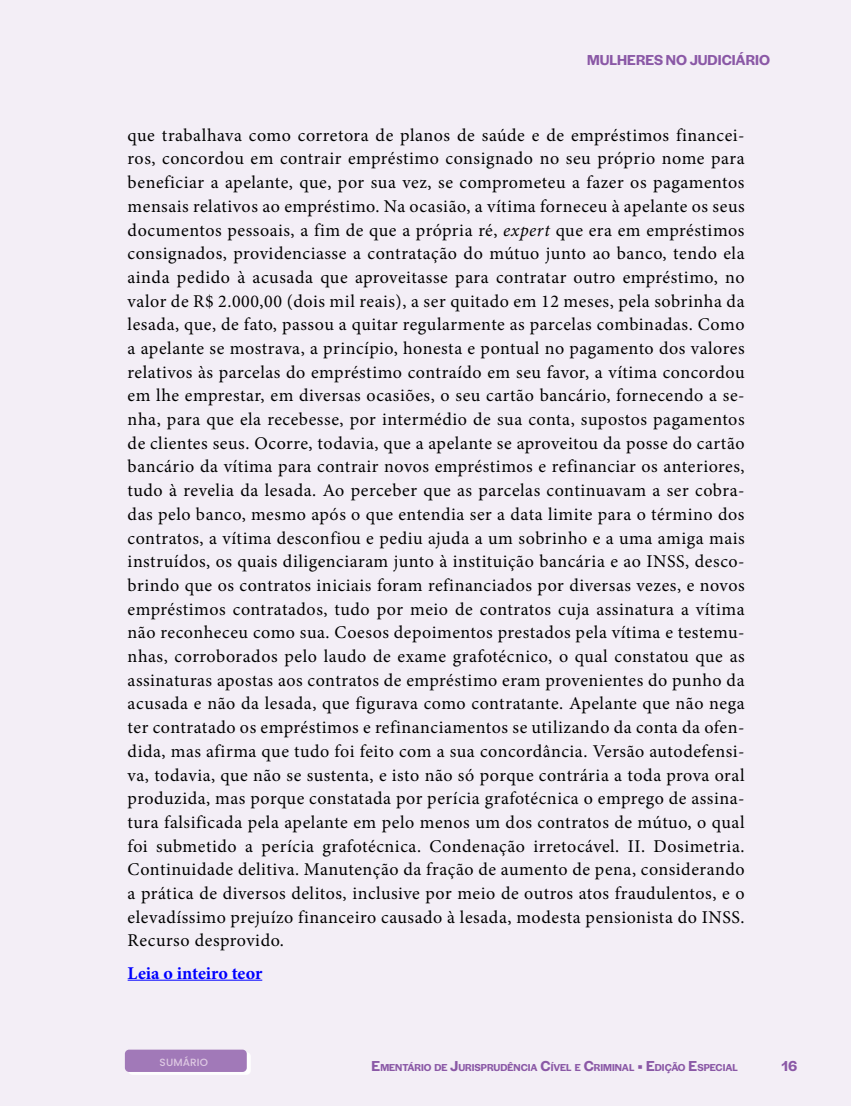
<style>
.page{position:relative;width:851px;height:1106px;background:#fff}
.page>*{position:absolute;margin:0;border:0;box-sizing:border-box;transform-origin:0 0}
.t1{font:18px/23.7px "Minion Pro";letter-spacing:.03em;color:#000;text-align:justify}
.t2{font:700 18px "Minion Pro";letter-spacing:-.005em;color:#00f}
.t3{font:600 15px "Halyard Display";color:#8a58a6}
.t4{font:600 15px "Halyard Display";color:#8a58a6}
.t5{font:600 10.5px "Halyard Display";color:#8a58a6}
.t6{font:500 10.5px "Poppins";letter-spacing:.01em;color:#dec9e3}
.s1{font-style:italic}
.s2{font-size:15px}
</style>
<div class="page">
<div style="left:1px;top:0;width:849px;height:1106px;background:#f3eef6"></div>
<div style="left:128px;top:1052px;width:122px;height:22px;background:linear-gradient(to right,#fefefe,#fefefe)"></div>
<div style="left:125px;top:1049px;width:122px;height:22px;background:#a179b8;border-radius:4px"></div>
<hr style="left:128px;top:979px;width:134px;height:1px;background:#00f">
<p class="t3" style="left:587px;top:50px;width:184px">MULHERES NO JUDICIÁRIO</p>
<p class="t1" style="left:128px;top:123px;width:618px">que trabalhava como corretora de planos de saúde e de empréstimos financei&shy;ros, concordou em contrair empréstimo consignado no seu próprio nome para beneficiar a apelante, que, por sua vez, se comprometeu a fazer os pagamentos mensais relativos ao empréstimo. Na ocasião, a vítima forneceu à apelante os seus documentos pessoais, a fim de que a própria ré, <span class="s1">expert</span> que era em empréstimos consignados, providenciasse a contratação do mútuo junto ao banco, tendo ela ainda pedido à acusada que aproveitasse para contratar outro empréstimo, no valor de R$ 2.000,00 (dois mil reais), a ser quitado em 12 meses, pela sobrinha da lesada, que, de fato, passou a quitar regularmente as parcelas combinadas. Como a apelante se mostrava, a princípio, honesta e pontual no pagamento dos valores relativos às parcelas do empréstimo contraído em seu favor, a vítima concordou em lhe emprestar, em diversas ocasiões, o seu cartão bancário, fornecendo a se&shy;nha, para que ela recebesse, por intermédio de sua conta, supostos pagamentos de clientes seus. Ocorre, todavia, que a apelante se aproveitou da posse do cartão bancário da vítima para contrair novos empréstimos e refinanciar os anteriores, tudo à revelia da lesada. Ao perceber que as parcelas continuavam a ser cobra&shy;das pelo banco, mesmo após o que entendia ser a data limite para o término dos contratos, a vítima desconfiou e pediu ajuda a um sobrinho e a uma amiga mais instruídos, os quais diligenciaram junto à instituição bancária e ao INSS, desco&shy;brindo que os contratos iniciais foram refinanciados por diversas vezes, e novos empréstimos contratados, tudo por meio de contratos cuja assinatura a vítima não reconheceu como sua. Coesos depoimentos prestados pela vítima e testemu&shy;nhas, corroborados pelo laudo de exame grafotécnico, o qual constatou que as assinaturas apostas aos contratos de empréstimo eram provenientes do punho da acusada e não da lesada, que figurava como contratante. Apelante que não nega ter contratado os empréstimos e refinanciamentos se utilizando da conta da ofen&shy;dida, mas afirma que tudo foi feito com a sua concordância. Versão autodefensi&shy;va, todavia, que não se sustenta, e isto não só porque contrária a toda prova oral produzida, mas porque constatada por perícia grafotécnica o emprego de assina&shy;tura falsificada pela apelante em pelo menos um dos contratos de mútuo, o qual foi submetido a perícia grafotécnica. Condenação irretocável. II. Dosimetria.<br>Continuidade delitiva. Manutenção da fração de aumento de pena, considerando a prática de diversos delitos, inclusive por meio de outros atos fraudulentos, e o elevadíssimo prejuízo financeiro causado à lesada, modesta pensionista do INSS.<br>Recurso desprovido.</p>
<p class="t2" style="left:128px;top:960px;width:136px">Leia o inteiro teor</p>
<p class="t6" style="left:159px;top:1056px;width:50px">SUMÁRIO</p>
<p class="t5" style="left:371px;top:1060px;width:368px"><span class="s2">E</span>MENTÁRIO DE <span class="s2">J</span>URISPRUDÊNCIA <span class="s2">C</span>ÍVEL E <span class="s2">C</span>RIMINAL <span class="s2">• E</span>DIÇÃO <span class="s2">E</span>SPECIAL</p>
<p class="t4" style="left:781px;top:1055px;width:17px">16</p>
</div>
